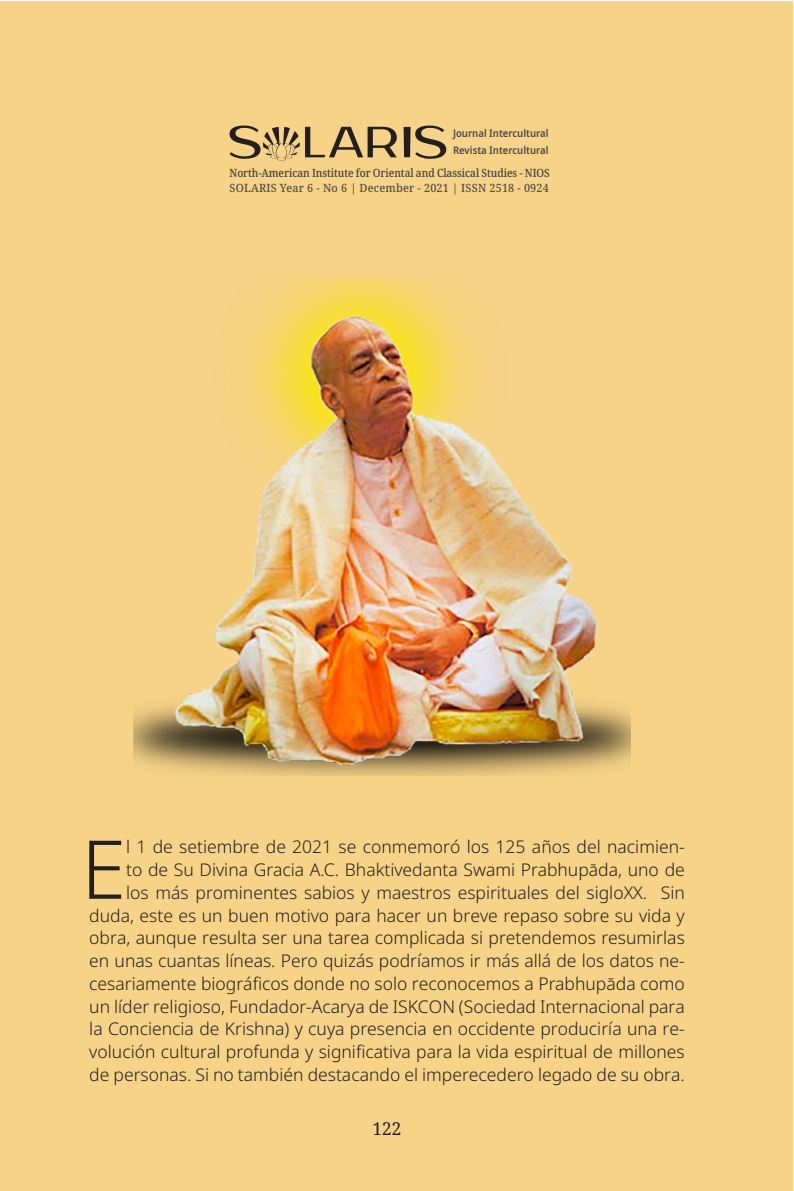
<style>
.page{position:relative;width:794px;height:1191px;background:#fff}
.page>*{position:absolute;margin:0;border:0;box-sizing:border-box;transform-origin:0 0}
.Body_Text{font:300 81.2px "Noto Sans";color:#231f20}
.Body_Text-2{font:300 17.5px/22.8px "Noto Sans";color:#231f20;text-align:right}
.t1{font:17.5px "Noto Serif";color:#231f20}
.notas_al_pie_de_pagi{font:500 11.38px "Noto Serif";letter-spacing:-.005em;color:#3e3e3f;scale:.9 1}
.t2{font:500 11.38px "Noto Serif";letter-spacing:.02em;color:#4b4c4d;scale:.95 1}
.t3{font:600 semi-condensed 10.5px "Noto Sans";color:#4b4c4d}
</style>
<div class="page">
<div style="left:0;top:2px;width:792px;height:1189px;background:#f6d387"></div>
<hr style="left:793px;top:0;width:1px;height:1189px;background:#f6d387">
<svg style="left:229px;top:125px;width:217px;height:36px"></svg>
<img style="left:133px;top:278px;width:497px;height:497px">
<p class="t3" style="left:453px;top:126px;width:97px">Journal Intercultural</p>
<p class="t3" style="left:453px;top:143px;width:97px">Revista Intercultural</p>
<p class="notas_al_pie_de_pagi" style="left:229px;top:165px;width:357px">North-American Institute for Oriental and Classical Studies - NIOS</p>
<p class="t2" style="left:229px;top:180px;width:337px">SOLARIS Year 6 - No 6 | December - 2021 | ISSN 2518 - 0924</p>
<p class="Body_Text-2" style="left:89px;top:836px;width:597px">l 1 de setiembre de 2021 se conmemoró los 125 años del nacimien-<br>to de Su Divina Gracia A.C. Bhaktivedanta Swami Prabhupāda, uno de<br>los más prominentes sabios y maestros espirituales del sigloXX. Sin duda, este es un buen motivo para hacer un breve repaso sobre su vida y obra, aunque resulta ser una tarea complicada si pretendemos resumirlas en unas cuantas líneas. Pero quizás podríamos ir más allá de los datos ne&shy;cesariamente biográficos donde no solo reconocemos a Prabhupāda como un líder religioso, Fundador-Acarya de ISKCON (Sociedad Internacional para la Conciencia de Krishna) y cuya presencia en occidente produciría una re&shy;volución cultural profunda y significativa para la vida espiritual de millones de personas. Si no también destacando el imperecedero legado de su obra.</p>
<p class="Body_Text" style="left:81px;top:812px;width:46px">E</p>
<p class="t1" style="left:372px;top:1117px;width:31px">122</p>
</div>
